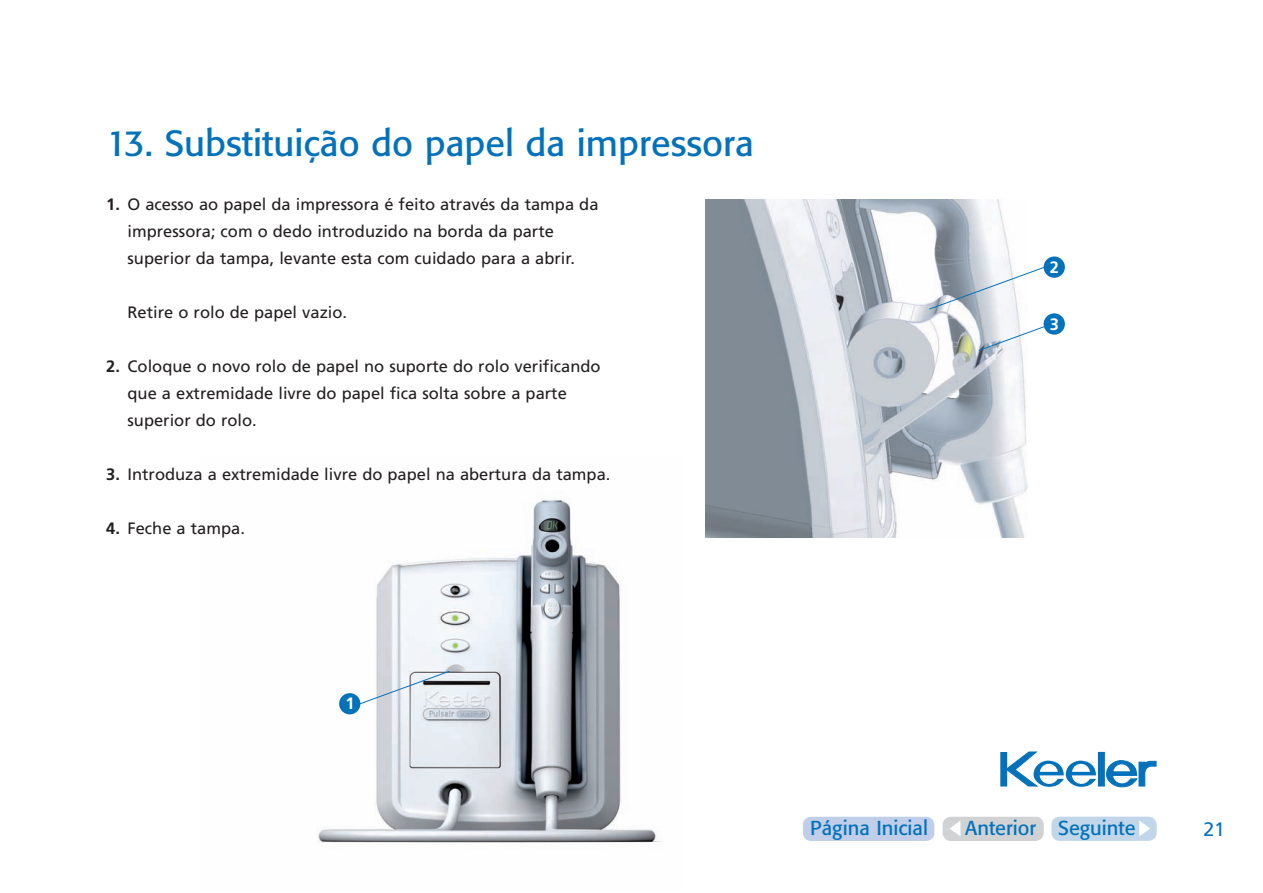
<style>
.page{position:relative;width:1263px;height:893px;background:#fff}
.page>*{position:absolute;margin:0;border:0;box-sizing:border-box;transform-origin:0 0}
.t1{font:36px "Formata BQ";color:#0372bb}
.t2{font:19.95px "Formata BQ";color:#0372bb}
.t3{font:19.5px "Frutiger";color:#0372bb}
.t4{font:16.5px/27px "Frutiger";color:#231f20}
.t5{font:700 16.5px "Frutiger";color:#fff}
.s1{font-weight:700}
</style>
<div class="page">
<div style="left:1051px;top:817px;width:106px;height:24px;background:#c1d6e9;border-radius:9px"></div>
<svg style="left:1139px;top:821px;width:11px;height:15px"></svg>
<div style="left:803px;top:817px;width:131px;height:24px;background:#c0cee9;border-radius:9px"></div>
<div style="left:942px;top:817px;width:102px;height:24px;background:#d1d2d4;border-radius:9px"></div>
<svg style="left:950px;top:821px;width:10px;height:15px"></svg>
<div style="left:1001px;top:752px;width:6px;height:34px;background:#0372bb"></div>
<svg style="left:1006px;top:752px;width:90px;height:35px"></svg>
<div style="left:1098px;top:752px;width:6px;height:34px;background:#0372bb"></div>
<svg style="left:1106px;top:760px;width:50px;height:27px"></svg>
<img style="left:317px;top:498px;width:346px;height:345px">
<svg style="left:351px;top:670px;width:100px;height:37px"></svg>
<div style="left:339px;top:693px;width:21px;height:21px;background:#0372bb;border-radius:50%"></div>
<img style="left:706px;top:199px;width:321px;height:338px">
<svg style="left:928px;top:265px;width:120px;height:45px"></svg>
<div style="left:1044px;top:313px;width:21px;height:22px;background:#0372bb;border-radius:50%"></div>
<div style="left:1044px;top:256px;width:21px;height:22px;background:#0372bb;border-radius:50%"></div>
<svg style="left:978px;top:324px;width:71px;height:27px"></svg>
<h1 class="t1" style="left:106px;top:121px;width:649px">13. Substituição do papel da impressora</h1>
<p class="t4" style="left:128px;top:190px;width:472px;text-indent:-21px"><span class="s1">1.</span> O acesso ao papel da impressora é feito através da tampa da impressora; com o dedo introduzido na borda da parte superior da tampa, levante esta com cuidado para a abrir.</p>
<p class="t4" style="left:128px;top:298px;width:221px">Retire o rolo de papel vazio.</p>
<p class="t4" style="left:128px;top:352px;width:475px;text-indent:-21px"><span class="s1">2.</span> Coloque o novo rolo de papel no suporte do rolo verificando que a extremidade livre do papel fica solta sobre a parte superior do rolo.</p>
<p class="t4" style="left:106px;top:460px;width:506px"><span class="s1">3.</span> Introduza a extremidade livre do papel na abertura da tampa.</p>
<p class="t4" style="left:106px;top:514px;width:140px"><span class="s1">4.</span> Feche a tampa.</p>
<p class="t5" style="left:1050px;top:257px;width:11px">2</p>
<p class="t5" style="left:1050px;top:314px;width:11px">3</p>
<p class="t5" style="left:345px;top:694px;width:11px">1</p>
<p class="t2" style="left:810px;top:816px;width:119px">Página Inicial</p>
<p class="t2" style="left:965px;top:816px;width:172px">Anterior Seguinte</p>
<p class="t3" style="left:1203px;top:818px;width:23px">21</p>
</div>
